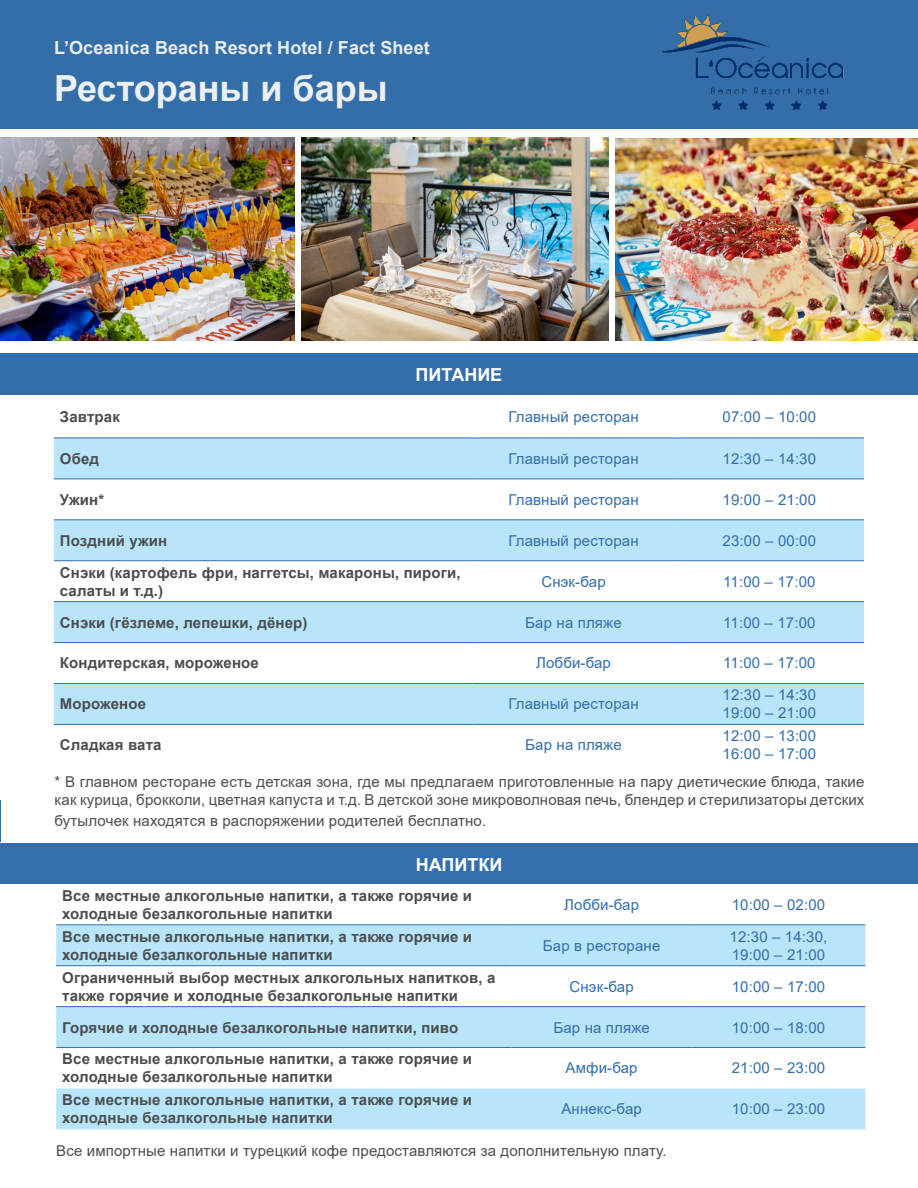
<style>
.page{position:relative;width:918px;height:1188px;background:#fff}
.page>*{position:absolute;margin:0;border:0;box-sizing:border-box;transform-origin:0 0}
.t1{font:700 36px "Arial";color:#edf0f2}
.t2{font:700 18px "Arial";letter-spacing:.005em;color:#e8eeee}
.t3{font:700 18px "Arial";color:#fff}
.t4{font:700 15px/18px "Arial";letter-spacing:.01em;color:#4a4e4f}
.t5{font:15px/18px "Arial";letter-spacing:.01em;color:#4c4e4f}
.t6{font:15px "Arial";letter-spacing:.01em;color:#336eab}
.t7{font:15px "Arial";letter-spacing:.01em;color:#356eab}
.t8{font:700 15px "Arial";letter-spacing:.01em;color:#4b4d4f}
.t9{font:15px "Arial";letter-spacing:.01em;color:#326eae}
.t10{font:15px "Arial";letter-spacing:.01em;color:#336ead}
.s1{color:#326eae}
</style>
<div class="page">
<div style="left:0;top:0;width:918px;height:128px;background:#346ea9"></div>
<img style="left:301px;top:138px;width:307px;height:203px">
<img style="left:615px;top:139px;width:303px;height:202px">
<img style="left:1px;top:138px;width:293px;height:203px">
<svg style="left:54px;top:439px;width:810px;height:285px;fill:#b9e5fa"></svg>
<hr style="left:54px;top:438px;width:418px;height:1px;background:#336eab">
<hr style="left:472px;top:438px;width:203px;height:1px;background:#336eab">
<hr style="left:675px;top:438px;width:189px;height:1px;background:#336eab">
<hr style="left:54px;top:478px;width:418px;height:1px;background:#336eab">
<hr style="left:472px;top:478px;width:203px;height:1px;background:#336eab">
<hr style="left:675px;top:478px;width:189px;height:1px;background:#336eab">
<hr style="left:54px;top:519px;width:418px;height:1px;background:#336eab">
<hr style="left:472px;top:519px;width:203px;height:1px;background:#336eab">
<hr style="left:675px;top:519px;width:189px;height:1px;background:#336eab">
<hr style="left:54px;top:560px;width:418px;height:1px;background:#336eab">
<hr style="left:472px;top:560px;width:203px;height:1px;background:#336eab">
<hr style="left:675px;top:560px;width:189px;height:1px;background:#336eab">
<hr style="left:54px;top:601px;width:418px;height:1px;background:#336eab">
<hr style="left:472px;top:601px;width:203px;height:1px;background:#336eab">
<hr style="left:675px;top:601px;width:189px;height:1px;background:#336eab">
<hr style="left:54px;top:642px;width:418px;height:1px;background:#336eab">
<hr style="left:472px;top:642px;width:203px;height:1px;background:#336eab">
<hr style="left:675px;top:642px;width:189px;height:1px;background:#336eab">
<hr style="left:54px;top:683px;width:418px;height:1px;background:#336eab">
<hr style="left:472px;top:683px;width:203px;height:1px;background:#336eab">
<hr style="left:675px;top:683px;width:189px;height:1px;background:#336eab">
<hr style="left:54px;top:724px;width:418px;height:1px;background:#336eab">
<hr style="left:472px;top:724px;width:203px;height:1px;background:#336eab">
<hr style="left:675px;top:724px;width:189px;height:1px;background:#336eab">
<svg style="left:56px;top:926px;width:809px;height:203px;fill:#b9e5fa"></svg>
<hr style="left:56px;top:925px;width:456px;height:1px;background:#336eab">
<hr style="left:512px;top:925px;width:180px;height:1px;background:#336eab">
<hr style="left:692px;top:925px;width:173px;height:1px;background:#336eab">
<hr style="left:56px;top:965px;width:456px;height:1px;background:#336eab">
<hr style="left:512px;top:965px;width:180px;height:1px;background:#336eab">
<hr style="left:692px;top:965px;width:173px;height:1px;background:#336eab">
<hr style="left:56px;top:1006px;width:456px;height:1px;background:#336eab">
<hr style="left:512px;top:1006px;width:180px;height:1px;background:#336eab">
<hr style="left:692px;top:1006px;width:173px;height:1px;background:#336eab">
<hr style="left:56px;top:1047px;width:456px;height:1px;background:#336eab">
<hr style="left:512px;top:1047px;width:180px;height:1px;background:#336eab">
<hr style="left:692px;top:1047px;width:173px;height:1px;background:#336eab">
<div style="left:0;top:353px;width:918px;height:42px;background:#336eab"></div>
<div style="left:0;top:843px;width:918px;height:41px;background:#336ead"></div>
<img style="left:0;top:138px;width:1px;height:422px">
<img style="left:661px;top:14px;width:183px;height:97px">
<hr style="left:0;top:800px;width:1px;height:42px;background:#336eab">
<p class="t2" style="left:54px;top:35px;width:377px">L’Oceanica Beach Resort Hotel / Fact Sheet</p>
<p class="t1" style="left:54px;top:63px;width:335px">Рестораны и бары</p>
<p class="t3" style="left:416px;top:362px;width:88px">ПИТАНИЕ</p>
<p class="t4" style="left:60px;top:408px;width:62px">Завтрак</p>
<p class="t7" style="left:508px;top:406px;width:132px">Главный ресторан</p>
<p class="t7" style="left:723px;top:406px;width:95px">07:00 – 10:00</p>
<p class="t4" style="left:60px;top:450px;width:41px">Обед</p>
<p class="t7" style="left:508px;top:448px;width:132px">Главный ресторан</p>
<p class="t6" style="left:723px;top:448px;width:95px">12:30 – 14:30</p>
<p class="t4" style="left:60px;top:491px;width:46px">Ужин*</p>
<p class="t7" style="left:508px;top:489px;width:132px">Главный ресторан</p>
<p class="t6" style="left:723px;top:489px;width:95px">19:00 – 21:00</p>
<p class="t4" style="left:60px;top:532px;width:109px">Поздний ужин</p>
<p class="t7" style="left:508px;top:530px;width:132px">Главный ресторан</p>
<p class="t6" style="left:723px;top:530px;width:95px">23:00 – 00:00</p>
<p class="t4" style="left:60px;top:564px;width:402px">Снэки (картофель фри, наггетсы, макароны, пироги, салаты и т.д.)</p>
<p class="t6" style="left:541px;top:571px;width:66px">Снэк-бар</p>
<p class="t10" style="left:723px;top:571px;width:94px">11:00 – 17:00</p>
<p class="t8" style="left:60px;top:612px;width:249px">Снэки (гёзлеме, лепешки, дёнер)</p>
<p class="t6" style="left:525px;top:612px;width:98px">Бар на пляже</p>
<p class="t10" style="left:723px;top:612px;width:94px">11:00 – 17:00</p>
<p class="t8" style="left:60px;top:653px;width:201px">Кондитерская, мороженое</p>
<p class="t6" style="left:536px;top:653px;width:76px">Лобби-бар</p>
<p class="t9" style="left:723px;top:653px;width:94px">11:00 – 17:00</p>
<p class="t8" style="left:60px;top:694px;width:88px">Мороженое</p>
<p class="t7" style="left:508px;top:694px;width:132px">Главный ресторан</p>
<p class="t6" style="left:723px;top:685px;width:95px">12:30 – 14:30</p>
<p class="t6" style="left:723px;top:703px;width:95px">19:00 – 21:00</p>
<p class="t8" style="left:60px;top:734px;width:103px">Сладкая вата</p>
<p class="t6" style="left:525px;top:735px;width:98px">Бар на пляже</p>
<p class="t9" style="left:723px;top:726px;width:95px">12:00 – 13:00</p>
<p class="t9" style="left:723px;top:744px;width:95px">16:00 – 17:00</p>
<p class="t5" style="left:54px;top:772px;width:811px">* В главном ресторане есть детская зона, где мы предлагаем приготовленные на пару диетические блюда, такие как курица, брокколи, цветная капуста и т.д. В детской зоне микроволновая печь, блендер и стерилизаторы детских</p>
<p class="t5" style="left:54px;top:811px;width:433px">бутылочек находятся в распоряжении родителей бесплатно.</p>
<p class="t3" style="left:416px;top:852px;width:88px">НАПИТКИ</p>
<p class="t4" style="left:62px;top:887px;width:411px">Все местные алкогольные напитки, а также горячие и холодные безалкогольные напитки</p>
<p class="t6" style="left:564px;top:894px;width:76px">Лобби-бар</p>
<p class="t10" style="left:732px;top:894px;width:95px">10:00 <span class="s1">–</span> 02:00</p>
<p class="t4" style="left:62px;top:928px;width:411px">Все местные алкогольные напитки, а также горячие и холодные безалкогольные напитки</p>
<p class="t6" style="left:543px;top:935px;width:119px">Бар в ресторане</p>
<p class="t6" style="left:730px;top:926px;width:99px">12:30 – 14:30,</p>
<p class="t6" style="left:732px;top:944px;width:95px">19:00 – 21:00</p>
<p class="t4" style="left:62px;top:969px;width:435px">Ограниченный выбор местных алкогольных напитков, а также горячие и холодные безалкогольные напитки</p>
<p class="t6" style="left:569px;top:976px;width:66px">Снэк-бар</p>
<p class="t9" style="left:732px;top:976px;width:95px">10:00 – 17:00</p>
<p class="t4" style="left:62px;top:1018px;width:398px">Горячие и холодные безалкогольные напитки, пиво</p>
<p class="t6" style="left:553px;top:1017px;width:98px">Бар на пляже</p>
<p class="t9" style="left:732px;top:1017px;width:95px">10:00 – 18:00</p>
<p class="t4" style="left:62px;top:1050px;width:411px">Все местные алкогольные напитки, а также горячие и холодные безалкогольные напитки</p>
<p class="t6" style="left:566px;top:1058px;width:74px">Амфи-бар</p>
<p class="t9" style="left:732px;top:1058px;width:95px">21:00 – 23:00</p>
<p class="t4" style="left:62px;top:1091px;width:411px">Все местные алкогольные напитки, а также горячие и холодные безалкогольные напитки</p>
<p class="t6" style="left:561px;top:1099px;width:82px">Аннекс-бар</p>
<p class="t10" style="left:732px;top:1099px;width:95px">10:00 <span class="s1">–</span> 23:00</p>
<p class="t5" style="left:56px;top:1142px;width:612px">Все импортные напитки и турецкий кофе предоставляются за дополнительную плату.</p>
</div>
